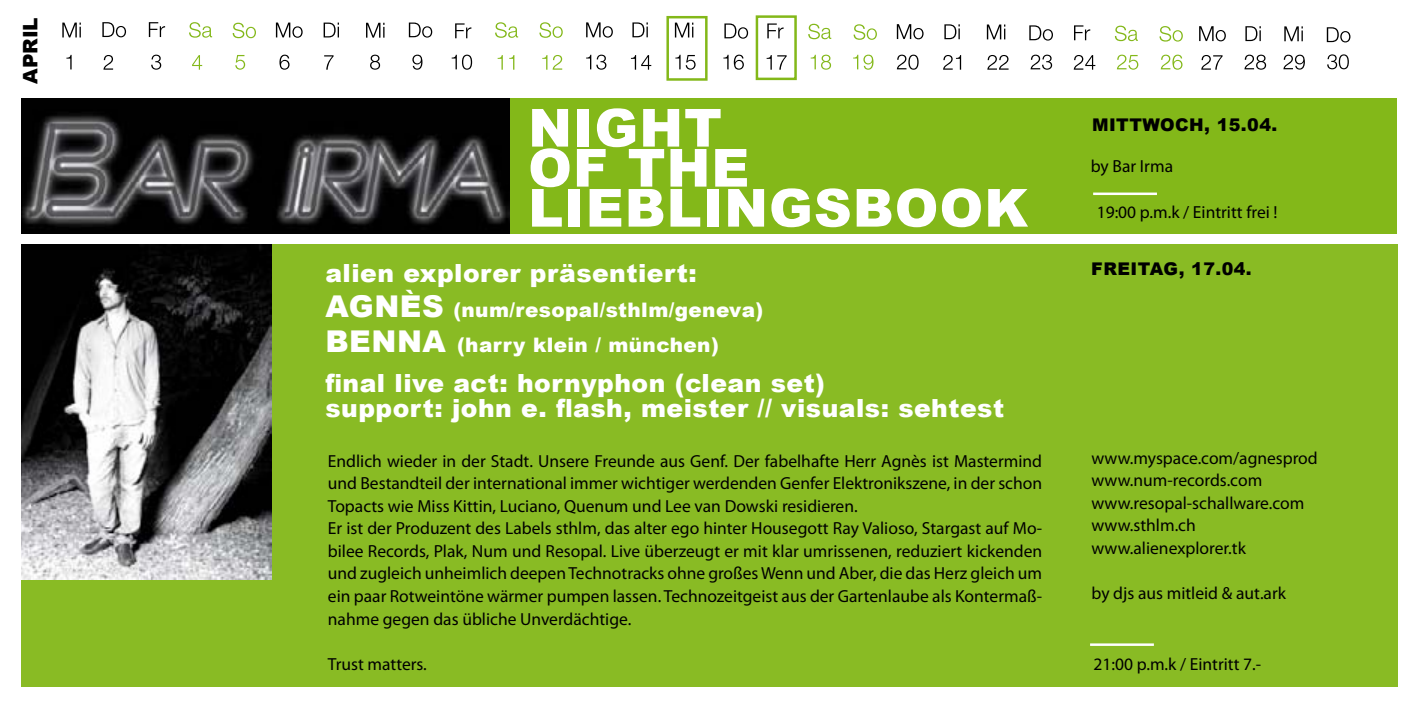
<style>
.page{position:relative;width:1418px;height:709px;background:#fff}
.page>*{position:absolute;margin:0;border:0;box-sizing:border-box;transform-origin:0 0}
.t1{font:900 52.5px/40px "Arial";letter-spacing:.02em;color:#fff}
.t2{font:900 25px/25px "Arial";letter-spacing:.02em;color:#fff}
.t3{font:900 20px/35px "Arial";letter-spacing:.02em;color:#fff}
.t4{font:900 20px "Arial";color:#000}
.t5{font:17.5px/22.5px "Myriad Pro";color:#000}
.t6{font:900 17.5px "Arial";letter-spacing:.025em;color:#000}
.s1{font-size:30px}
</style>
<div class="page">
<div style="left:21px;top:244px;width:1376px;height:443px;background:#89bb24"></div>
<hr style="left:1090px;top:643px;width:63px;height:3px;background:#fff">
<div style="left:21px;top:98px;width:1375px;height:136px;background:#83b819"></div>
<hr style="left:1093px;top:192px;width:63px;height:3px;background:#fff">
<img style="left:21px;top:244px;width:250px;height:335px">
<img style="left:21px;top:99px;width:488px;height:135px">
<svg style="left:766px;top:55px;width:5px;height:15px"></svg>
<svg style="left:777px;top:55px;width:9px;height:15px"></svg>
<svg style="left:810px;top:55px;width:5px;height:14px"></svg>
<svg style="left:821px;top:55px;width:10px;height:15px"></svg>
<svg style="left:853px;top:55px;width:20px;height:15px"></svg>
<svg style="left:896px;top:55px;width:22px;height:15px"></svg>
<svg style="left:943px;top:55px;width:18px;height:15px"></svg>
<svg style="left:987px;top:55px;width:21px;height:15px"></svg>
<svg style="left:1073px;top:55px;width:22px;height:15px"></svg>
<svg style="left:1117px;top:55px;width:21px;height:15px"></svg>
<svg style="left:1160px;top:55px;width:22px;height:15px"></svg>
<svg style="left:1201px;top:55px;width:21px;height:15px"></svg>
<svg style="left:1244px;top:55px;width:22px;height:15px"></svg>
<svg style="left:1030px;top:55px;width:22px;height:15px"></svg>
<svg style="left:1283px;top:55px;width:21px;height:15px"></svg>
<svg style="left:1327px;top:54px;width:21px;height:15px"></svg>
<svg style="left:455px;top:23px;width:16px;height:15px"></svg>
<svg style="left:189px;top:22px;width:23px;height:16px"></svg>
<svg style="left:66px;top:55px;width:6px;height:14px"></svg>
<svg style="left:151px;top:55px;width:10px;height:15px"></svg>
<svg style="left:192px;top:55px;width:10px;height:15px"></svg>
<svg style="left:235px;top:55px;width:10px;height:15px"></svg>
<svg style="left:279px;top:55px;width:10px;height:15px"></svg>
<svg style="left:324px;top:55px;width:9px;height:15px"></svg>
<svg style="left:370px;top:55px;width:10px;height:15px"></svg>
<svg style="left:103px;top:55px;width:10px;height:15px"></svg>
<svg style="left:451px;top:55px;width:21px;height:15px"></svg>
<svg style="left:497px;top:55px;width:6px;height:15px"></svg>
<svg style="left:509px;top:55px;width:5px;height:15px"></svg>
<svg style="left:542px;top:55px;width:20px;height:15px"></svg>
<svg style="left:586px;top:55px;width:20px;height:15px"></svg>
<svg style="left:631px;top:55px;width:20px;height:15px"></svg>
<svg style="left:675px;top:55px;width:20px;height:15px"></svg>
<svg style="left:412px;top:55px;width:10px;height:15px"></svg>
<svg style="left:723px;top:55px;width:21px;height:15px"></svg>
<svg style="left:62px;top:23px;width:19px;height:14px"></svg>
<svg style="left:149px;top:22px;width:16px;height:15px"></svg>
<svg style="left:102px;top:22px;width:24px;height:15px"></svg>
<svg style="left:232px;top:23px;width:24px;height:15px"></svg>
<svg style="left:276px;top:23px;width:26px;height:15px"></svg>
<svg style="left:323px;top:23px;width:16px;height:14px"></svg>
<svg style="left:409px;top:23px;width:23px;height:15px"></svg>
<svg style="left:366px;top:23px;width:18px;height:15px"></svg>
<svg style="left:539px;top:22px;width:23px;height:16px"></svg>
<svg style="left:495px;top:22px;width:23px;height:16px"></svg>
<svg style="left:586px;top:22px;width:27px;height:16px"></svg>
<svg style="left:632px;top:22px;width:16px;height:15px"></svg>
<svg style="left:675px;top:23px;width:18px;height:14px"></svg>
<svg style="left:767px;top:23px;width:16px;height:15px"></svg>
<svg style="left:724px;top:23px;width:24px;height:16px"></svg>
<svg style="left:808px;top:24px;width:23px;height:15px"></svg>
<svg style="left:853px;top:24px;width:23px;height:16px"></svg>
<svg style="left:896px;top:24px;width:27px;height:15px"></svg>
<svg style="left:944px;top:24px;width:15px;height:15px"></svg>
<svg style="left:986px;top:25px;width:19px;height:14px"></svg>
<svg style="left:1074px;top:25px;width:16px;height:15px"></svg>
<svg style="left:1029px;top:25px;width:23px;height:16px"></svg>
<svg style="left:1114px;top:26px;width:23px;height:15px"></svg>
<svg style="left:1159px;top:26px;width:23px;height:16px"></svg>
<svg style="left:1199px;top:26px;width:26px;height:15px"></svg>
<svg style="left:1245px;top:26px;width:15px;height:15px"></svg>
<svg style="left:1284px;top:26px;width:18px;height:15px"></svg>
<svg style="left:1326px;top:27px;width:24px;height:15px"></svg>
<div style="left:666px;top:16px;width:41px;height:65px;border:2px solid #83b819"></div>
<div style="left:755px;top:15px;width:41px;height:65px;border:2px solid #83b819"></div>
<p class="t4" style="left:16px;top:84px;width:68px;rotate:-90deg">APRIL</p>
<h1 class="t1" style="left:528px;top:106px;width:501px">NIGHT<br>OF THE<br>LIEBLINGSBOOK</h1>
<p class="t6" style="left:1092px;top:112px;width:187px">MITTWOCH, 15.04.</p>
<p class="t5" style="left:1090px;top:155px;width:84px">by Bar Irma</p>
<p class="t5" style="left:1096px;top:200px;width:182px">19:00 p.m.k / Eintritt frei !</p>
<h2 class="t2" style="left:325px;top:259px;width:373px">alien explorer präsentiert:</h2>
<p class="t3" style="left:325px;top:291px;width:439px"><span class="s1">AGNÈS</span> (num/resopal/sthlm/geneva)<br><span class="s1">BENNA</span> (harry klein / münchen)</p>
<h2 class="t2" style="left:325px;top:369px;width:680px">final live act: hornyphon (clean set)<br>support: john e. flash, meister // visuals: sehtest</h2>
<p class="t5" style="left:328px;top:449px;width:715px">Endlich wieder in der Stadt. Unsere Freunde aus Genf. Der fabelhafte Herr Agnès ist Mastermind und Bestandteil der international immer wichtiger werdenden Genfer Elektronikszene, in der schon Topacts wie Miss Kittin, Luciano, Quenum und Lee van Dowski residieren.<br>Er ist der Produzent des Labels sthlm, das alter ego hinter Housegott Ray Valioso, Stargast auf Mo&shy;bilee Records, Plak, Num und Resopal. Live überzeugt er mit klar umrissenen, reduziert kickenden und zugleich unheimlich deepen Technotracks ohne großes Wenn und Aber, die das Herz gleich um ein paar Rotweintöne wärmer pumpen lassen. Technozeitgeist aus der Gartenlaube als Kontermaß&shy;nahme gegen das übliche Unverdächtige.</p>
<p class="t5" style="left:328px;top:652px;width:100px">Trust matters.</p>
<p class="t6" style="left:1091px;top:256px;width:162px">FREITAG, 17.04.</p>
<p class="t5" style="left:1091px;top:446px;width:228px">www.myspace.com/agnesprod www.num-records.com www.resopal-schallware.com www.sthlm.ch www.alienexplorer.tk</p>
<p class="t5" style="left:1091px;top:581px;width:196px">by djs aus mitleid &amp; aut.ark</p>
<p class="t5" style="left:1093px;top:653px;width:169px">21:00 p.m.k / Eintritt 7.-</p>
</div>
